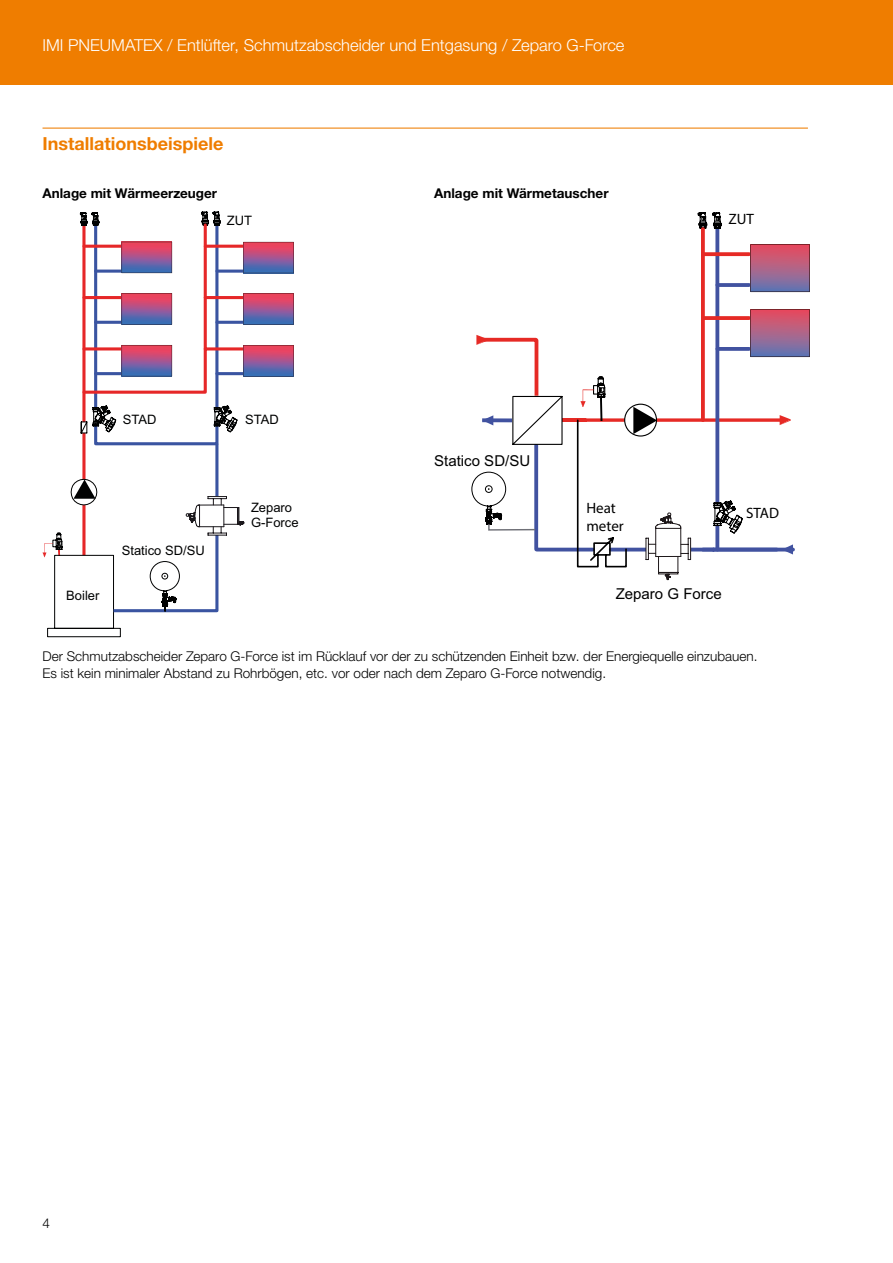
<style>
.page{position:relative;width:893px;height:1263px;background:#fff}
.page>*{position:absolute;margin:0;border:0;box-sizing:border-box;transform-origin:0 0}
.t1{font:700 18px "Helvetica Neue LTW1 G";color:#ef7d00}
.t2{font:300 16.5px "Helvetica Neue LTW1 G";color:#fff}
.t3{font:15px "Arial";color:#000}
.t4{font:15px/18px "Myriad Pro";color:#000}
.t5{font:300 13.5px/16.5px "Helvetica Neue LTW1 G";color:#000}
.t6{font:700 13.5px "Helvetica Neue LTW1 G";color:#000}
.t7{font:13.05px/15.6px "Arial";color:#010202}
</style>
<div class="page">
<div style="left:0;top:0;width:893px;height:85px;background:#ef7d00"></div>
<hr style="left:43px;top:128px;width:765px;height:1px;background:#ef7d00">
<svg style="left:43px;top:212px;width:251px;height:425px"></svg>
<svg style="left:715px;top:229px;width:4px;height:15px"></svg>
<svg style="left:698px;top:212px;width:24px;height:16px"></svg>
<svg style="left:701px;top:229px;width:4px;height:15px"></svg>
<svg style="left:471px;top:244px;width:338px;height:337px"></svg>
<p class="t2" style="left:43px;top:35px;width:583px">IMI PNEUMATEX / Entlüfter, Schmutzabscheider und Entgasung / Zeparo G-Force</p>
<h1 class="t1" style="left:43px;top:132px;width:182px">Installationsbeispiele</h1>
<p class="t6" style="left:43px;top:184px;width:176px">Anlage mit Wärmeerzeuger</p>
<p class="t6" style="left:434px;top:184px;width:176px">Anlage mit Wärmetauscher</p>
<p class="t7" style="left:227px;top:213px;width:27px">ZUT</p>
<p class="t7" style="left:123px;top:412px;width:35px">STAD</p>
<p class="t7" style="left:245px;top:412px;width:35px">STAD</p>
<p class="t3" style="left:434px;top:451px;width:97px">Statico SD/SU</p>
<p class="t4" style="left:729px;top:210px;width:27px">ZUT</p>
<p class="t7" style="left:122px;top:543px;width:85px">Statico SD/SU</p>
<p class="t7" style="left:251px;top:500px;width:49px">Zeparo<br>G-Force</p>
<p class="t4" style="left:586px;top:499px;width:39px">Heat meter</p>
<p class="t4" style="left:746px;top:504px;width:34px">STAD</p>
<p class="t7" style="left:66px;top:588px;width:35px">Boiler</p>
<p class="t3" style="left:616px;top:584px;width:108px">Zeparo G Force</p>
<p class="t5" style="left:43px;top:648px;width:716px">Der Schmutzabscheider Zeparo G-Force ist im Rücklauf vor der zu schützenden Einheit bzw. der Energiequelle einzubauen.<br>Es ist kein minimaler Abstand zu Rohrbögen, etc. vor oder nach dem Zeparo G-Force notwendig.</p>
<p class="t5" style="left:43px;top:1215px;width:9px">4</p>
</div>
